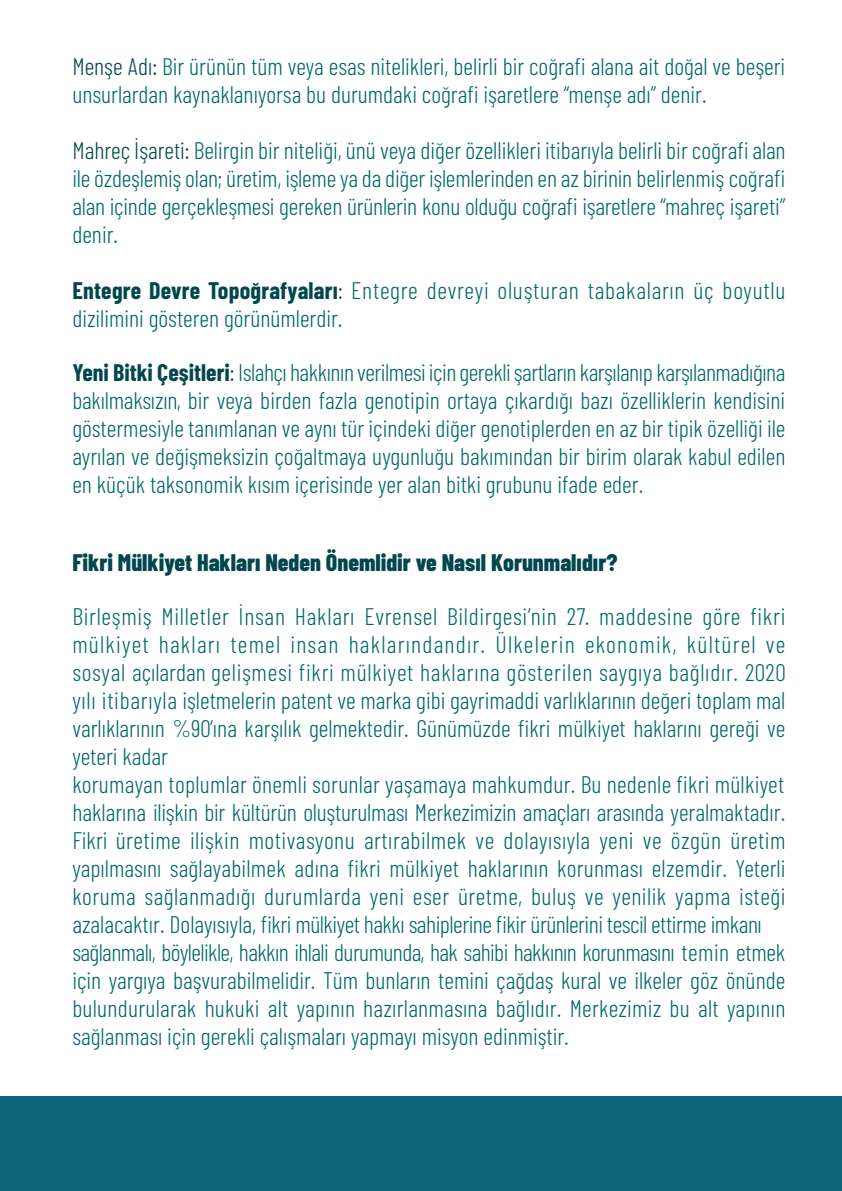
<style>
.page{position:relative;width:842px;height:1191px;background:#fff}
.page>*{position:absolute;margin:0;border:0;box-sizing:border-box;transform-origin:0 0}
.t1{font:300 24px/28px "Barlow Condensed";color:#006769;text-align:justify}
.t2{font:300 24px/28px "Barlow Condensed";letter-spacing:.025em;color:#006769}
.t3{font:800 24px "Barlow Condensed";color:#01474d}
.s1{color:#01474d}
.s2{color:#231f20}
.s3{font-weight:700;color:#01474d}
</style>
<div class="page">
<div style="left:0;top:1096px;width:842px;height:95px;background:#0d6479"></div>
<p class="t1" style="left:72px;top:51px;width:714px"><span class="s1">Menşe Adı</span><span class="s2">:</span> Bir ürünün tüm veya esas nitelikleri, belirli bir coğrafi alana ait doğal ve beşeri unsurlardan kaynaklanıyorsa bu durumdaki coğrafi işaretlere “menşe adı” denir.</p>
<p class="t1" style="left:72px;top:135px;width:715px"><span class="s1">Mahreç İşareti</span><span class="s2">:</span> Belirgin bir niteliği, ünü veya diğer özellikleri itibarıyla belirli bir coğrafi alan ile özdeşlemiş olan; üretim, işleme ya da diğer işlemlerinden en az birinin belirlenmiş coğrafi alan içinde gerçekleşmesi gereken ürünlerin konu olduğu coğrafi işaretlere “mahreç işareti” denir.</p>
<p class="t2" style="left:72px;top:275px;width:714px"><span class="s3">Entegre Devre Topoğrafyaları</span><span class="s2">:</span> Entegre devreyi oluşturan tabakaların üç boyutlu dizilimini gösteren görünümlerdir.</p>
<p class="t1" style="left:72px;top:357px;width:715px"><span class="s3">Yeni Bitki Çeşitleri</span><span class="s2">:</span> Islahçı hakkının verilmesi için gerekli şartların karşılanıp karşılanmadığına bakılmaksızın, bir veya birden fazla genotipin ortaya çıkardığı bazı özelliklerin kendisini göstermesiyle tanımlanan ve aynı tür içindeki diğer genotiplerden en az bir tipik özelliği ile ayrılan ve değişmeksizin çoğaltmaya uygunluğu bakımından bir birim olarak kabul edilen en küçük taksonomik kısım içerisinde yer alan bitki grubunu ifade eder.</p>
<p class="t3" style="left:72px;top:547px;width:547px">Fikri Mülkiyet Hakları Neden Önemlidir ve Nasıl Korunmalıdır?</p>
<p class="t1" style="left:72px;top:601px;width:714px">Birleşmiş Milletler İnsan Hakları Evrensel Bildirgesi’nin 27. maddesine göre fikri mülkiyet hakları temel insan haklarındandır. Ülkelerin ekonomik, kültürel ve sosyal açılardan gelişmesi fikri mülkiyet haklarına gösterilen saygıya bağlıdır. 2020 yılı itibarıyla işletmelerin patent ve marka gibi gayrimaddi varlıklarının değeri toplam mal varlıklarının %90’ına karşılık gelmektedir. Günümüzde fikri mülkiyet haklarını gereği ve yeteri kadar</p>
<p class="t1" style="left:72px;top:769px;width:713px">korumayan toplumlar önemli sorunlar yaşamaya mahkumdur. Bu nedenle fikri mülkiyet</p>
<p class="t1" style="left:72px;top:797px;width:714px">haklarına ilişkin bir kültürün oluşturulması Merkezimizin amaçları arasında yeralmaktadır.<br>Fikri üretime ilişkin motivasyonu artırabilmek ve dolayısıyla yeni ve özgün üretim yapılmasını sağlayabilmek adına fikri mülkiyet haklarının korunması elzemdir. Yeterli koruma sağlanmadığı durumlarda yeni eser üretme, buluş ve yenilik yapma isteği azalacaktır. Dolayısıyla, fikri mülkiyet hakkı sahiplerine fikir ürünlerini tescil ettirme imkanı</p>
<p class="t1" style="left:72px;top:937px;width:714px">sağlanmalı, böylelikle, hakkın ihlali durumunda, hak sahibi hakkının korunmasını temin etmek için yargıya başvurabilmelidir. Tüm bunların temini çağdaş kural ve ilkeler göz önünde bulundurularak hukuki alt yapının hazırlanmasına bağlıdır. Merkezimiz bu alt yapının sağlanması için gerekli çalışmaları yapmayı misyon edinmiştir.</p>
</div>
